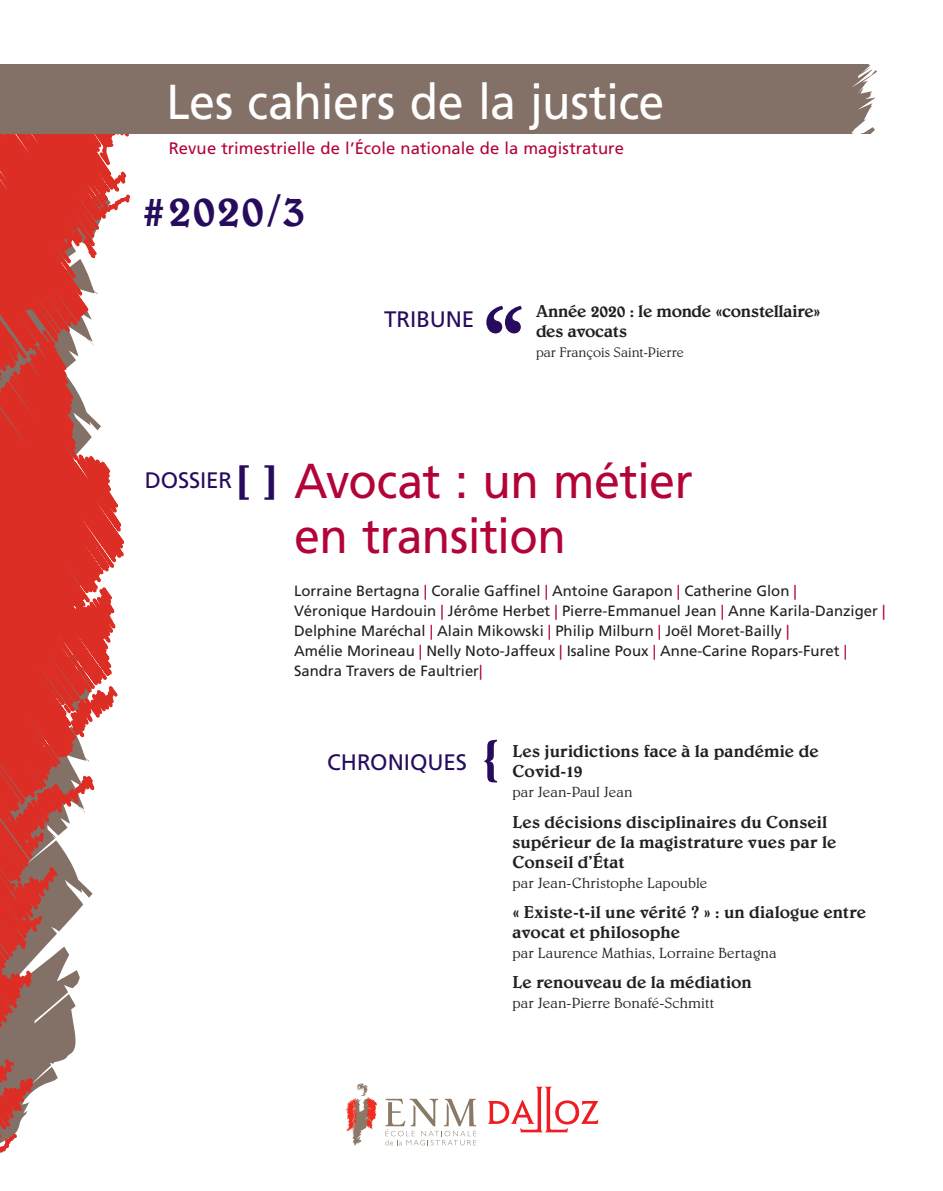
<style>
.page{position:relative;width:943px;height:1191px;background:#fff}
.page>*{position:absolute;margin:0;border:0;box-sizing:border-box;transform-origin:0 0}
.t1{font:700 101.5px "Stempel Garamond";color:#270c5e;scale:.92 1}
.t2{font:500 50.75px "Belwe";color:#270c5e}
.t3{font:49px/54.2px "Frutiger";letter-spacing:-.01em;color:#b30437;scale:.95 1}
.t4{font:49px "Frutiger";letter-spacing:-.01em;color:#fff;scale:.95 1}
.t5{font:500 45.5px "Belwe";color:#270c5e}
.t6{font:22.4px "Frutiger";letter-spacing:-.005em;color:#270c5e}
.t7{font:500 17.5px/20.1px "Belwe";color:#231f20}
.t8{font:16.62px "Frutiger";color:#b30437}
.t9{font:14.88px/20.1px "Frutiger";color:#231f20}
.t10{font:300 14.88px "Belwe";letter-spacing:.01em;color:#231f20}
.t11{font:300 14px "Belwe";letter-spacing:-.005em;color:#231f20}
.s1{font-family:"Belwe";font-weight:500;font-size:42px}
.s2{color:#b30437}
</style>
<div class="page">
<svg style="left:0;top:134px;width:130px;height:1019px"></svg>
<svg style="left:786px;top:64px;width:91px;height:70px;background:#92837a"></svg>
<div style="left:0;top:64px;width:786px;height:70px;background:#837167"></div>
<svg style="left:488px;top:1086px;width:110px;height:46px"></svg>
<svg style="left:385px;top:1098px;width:91px;height:47px"></svg>
<svg style="left:345px;top:1083px;width:32px;height:62px"></svg>
<h3 class="t4" style="left:166px;top:73px;width:526px">Les cahiers de la justice</h3>
<p class="t8" style="left:169px;top:138px;width:457px">Revue trimestrielle de l’École nationale de la magistrature</p>
<h3 class="t5" style="left:142px;top:184px;width:165px">#2020/3</h3>
<h3 class="t6" style="left:384px;top:306px;width:92px">TRIBUNE</h3>
<h1 class="t1" style="left:480px;top:281px;width:52px">“</h1>
<p class="t7" style="left:536px;top:301px;width:286px">Année 2020 : le monde «constellaire» des avocats</p>
<p class="t11" style="left:536px;top:344px;width:149px">par François Saint-Pierre</p>
<h3 class="t6" style="left:145px;top:467px;width:136px">DOSSIER<span class="s1">[ ]</span></h3>
<h3 class="t3" style="left:294px;top:454px;width:421px">Avocat : un métier en transition</h3>
<p class="t9" style="left:294px;top:581px;width:593px">Lorraine Bertagna <span class="s2">|</span> Coralie Gaffinel <span class="s2">|</span> Antoine Garapon <span class="s2">|</span> Catherine Glon <span class="s2">|<br></span>Véronique Hardouin <span class="s2">|</span> Jérôme Herbet <span class="s2">|</span> Pierre-Emmanuel Jean <span class="s2">|</span> Anne Karila-Danziger <span class="s2">| </span>Delphine Maréchal <span class="s2">|</span> Alain Mikowski <span class="s2">|</span> Philip Milburn <span class="s2">|</span> Joël Moret-Bailly <span class="s2">|<br></span>Amélie Morineau <span class="s2">|</span> Nelly Noto-Jaffeux <span class="s2">|</span> Isaline Poux <span class="s2">|</span> Anne-Carine Ropars-Furet <span class="s2">| </span>Sandra Travers de Faultrier<span class="s2">|</span></p>
<h3 class="t6" style="left:327px;top:749px;width:141px">CHRONIQUES</h3>
<h2 class="t2" style="left:481px;top:729px;width:21px">{</h2>
<p class="t7" style="left:512px;top:741px;width:308px">Les juridictions face à la pandémie de<br>Covid-19</p>
<p class="t10" style="left:512px;top:784px;width:122px">par Jean-Paul Jean</p>
<p class="t7" style="left:512px;top:811px;width:326px">Les décisions disciplinaires du Conseil supérieur de la magistrature vues par le<br>Conseil d’État</p>
<p class="t10" style="left:512px;top:874px;width:196px">par Jean-Christophe Lapouble</p>
<p class="t7" style="left:512px;top:902px;width:355px">« Existe-t-il une vérité ? » : un dialogue entre avocat et philosophe</p>
<p class="t10" style="left:512px;top:944px;width:266px">par Laurence Mathias, Lorraine Bertagna</p>
<p class="t7" style="left:512px;top:972px;width:241px">Le renouveau de la médiation</p>
<p class="t10" style="left:512px;top:994px;width:203px">par Jean-Pierre Bonafé-Schmitt</p>
</div>
